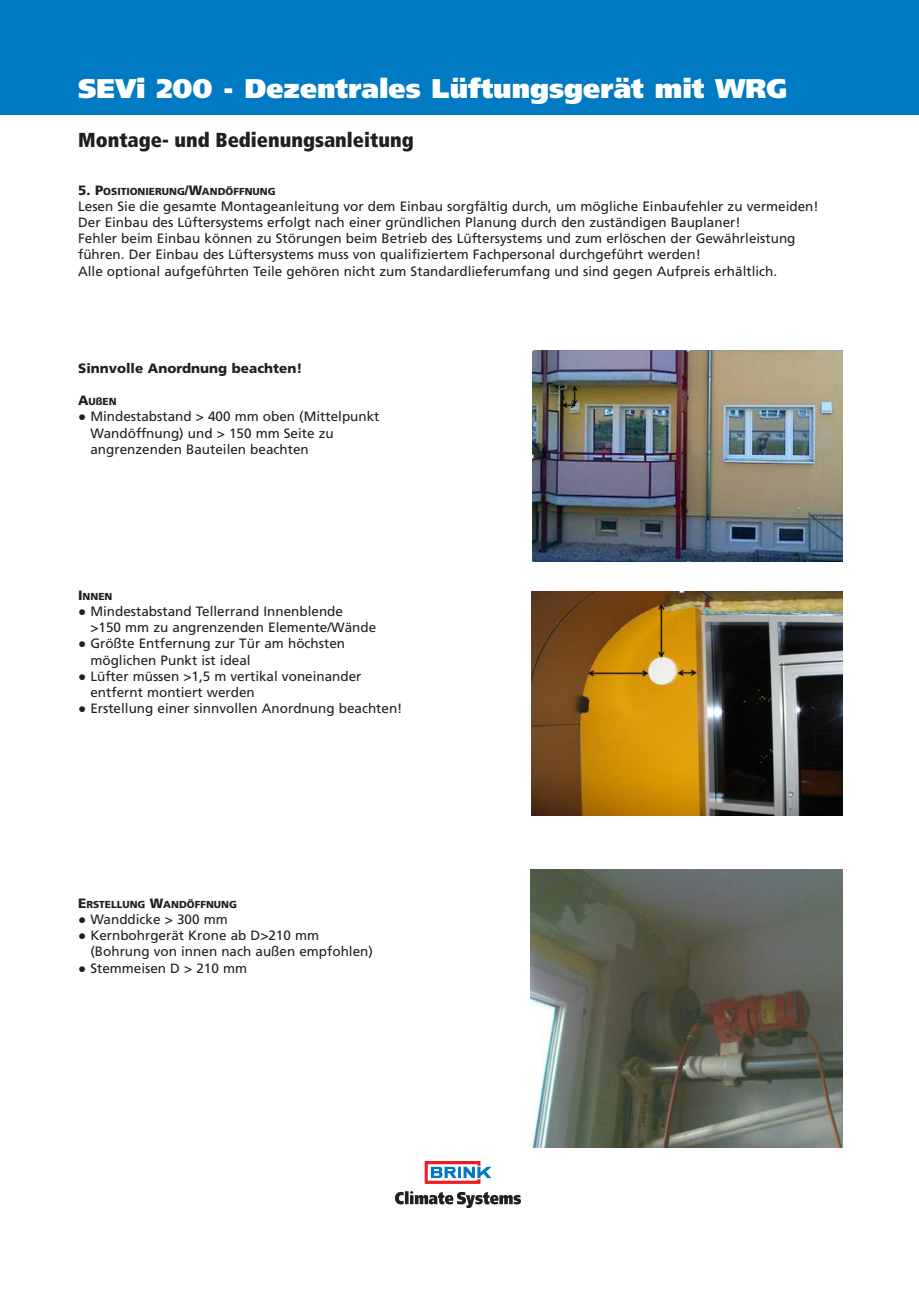
<style>
.page{position:relative;width:919px;height:1289px;background:#fff}
.page>*{position:absolute;margin:0;border:0;box-sizing:border-box;transform-origin:0 0}
.t1{font:900 27px "Frutiger LT";color:#fff}
.t2{font:900 condensed 20.25px "Frutiger LT";color:#231f20}
.t3{font:13.5px/16.2px "Frutiger LT";color:#231f20}
.t4{font:900 13.5px "Frutiger LT";color:#231f20}
.t5{font:900 10.2px "Frutiger LT";color:#231f20}
.s1{font-size:13.5px}
.s2{font-family:"Arial"}
</style>
<div class="page">
<div style="left:0;top:0;width:918px;height:115px;background:#007ac2"></div>
<img style="left:395px;top:1161px;width:125px;height:46px">
<img style="left:532px;top:351px;width:310px;height:210px">
<img style="left:531px;top:591px;width:311px;height:225px">
<img style="left:530px;top:869px;width:312px;height:277px">
<h1 class="t1" style="left:78px;top:72px;width:710px">SEVi 200 - Dezentrales Lüftungsgerät mit WRG</h1>
<h2 class="t2" style="left:78px;top:127px;width:337px">Montage- und Bedienungsanleitung</h2>
<p class="t5" style="left:78px;top:185px;width:199px"><span class="s1">5. P</span>OSITIONIERUNG<span class="s1">/W</span>ANDÖFFNUNG</p>
<p class="t3" style="left:78px;top:198px;width:742px">Lesen Sie die gesamte Montageanleitung vor dem Einbau sorgfältig durch, um mögliche Einbaufehler zu vermeiden!<br>Der Einbau des Lüftersystems erfolgt nach einer gründlichen Planung durch den zuständigen Bauplaner!<br>Fehler beim Einbau können zu Störungen beim Betrieb des Lüftersystems und zum erlöschen der Gewährleistung führen. Der Einbau des Lüftersystems muss von qualifiziertem Fachpersonal durchgeführt werden!<br>Alle optional aufgeführten Teile gehören nicht zum Standardlieferumfang und sind gegen Aufpreis erhältlich.</p>
<p class="t4" style="left:78px;top:360px;width:226px">Sinnvolle Anordnung beachten!</p>
<p class="t5" style="left:78px;top:395px;width:40px"><span class="s1">A</span>UßEN</p>
<p class="t3" style="left:90px;top:409px;width:290px;text-indent:-12px"><span class="s2">●</span> Mindestabstand &gt; 400 mm oben (Mittelpunkt<br>Wandöffnung) und &gt; 150 mm Seite zu angrenzenden Bauteilen beachten</p>
<p class="t5" style="left:78px;top:590px;width:36px"><span class="s1">I</span>NNEN</p>
<p class="t3" style="left:90px;top:603px;width:287px;text-indent:-12px"><span class="s2">●</span> Mindestabstand Tellerrand Innenblende &gt;150 mm zu angrenzenden Elemente/Wände</p>
<p class="t3" style="left:90px;top:635px;width:256px;text-indent:-12px"><span class="s2">●</span> Größte Entfernung zur Tür am höchsten möglichen Punkt ist ideal</p>
<p class="t3" style="left:90px;top:668px;width:272px;text-indent:-12px"><span class="s2">●</span> Lüfter müssen &gt;1,5 m vertikal voneinander entfernt montiert werden</p>
<p class="t3" style="left:78px;top:700px;width:326px"><span class="s2">●</span> Erstellung einer sinnvollen Anordnung beachten!</p>
<p class="t5" style="left:78px;top:898px;width:160px"><span class="s1">E</span>RSTELLUNG <span class="s1">W</span>ANDÖFFNUNG</p>
<p class="t3" style="left:78px;top:911px;width:151px"><span class="s2">●</span> Wanddicke &gt; 300 mm</p>
<p class="t3" style="left:90px;top:927px;width:284px;text-indent:-12px"><span class="s2">●</span> Kernbohrgerät Krone ab D&gt;210 mm (Bohrung von innen nach außen empfohlen)</p>
<p class="t3" style="left:78px;top:959px;width:170px"><span class="s2">●</span> Stemmeisen D &gt; 210 mm</p>
</div>
